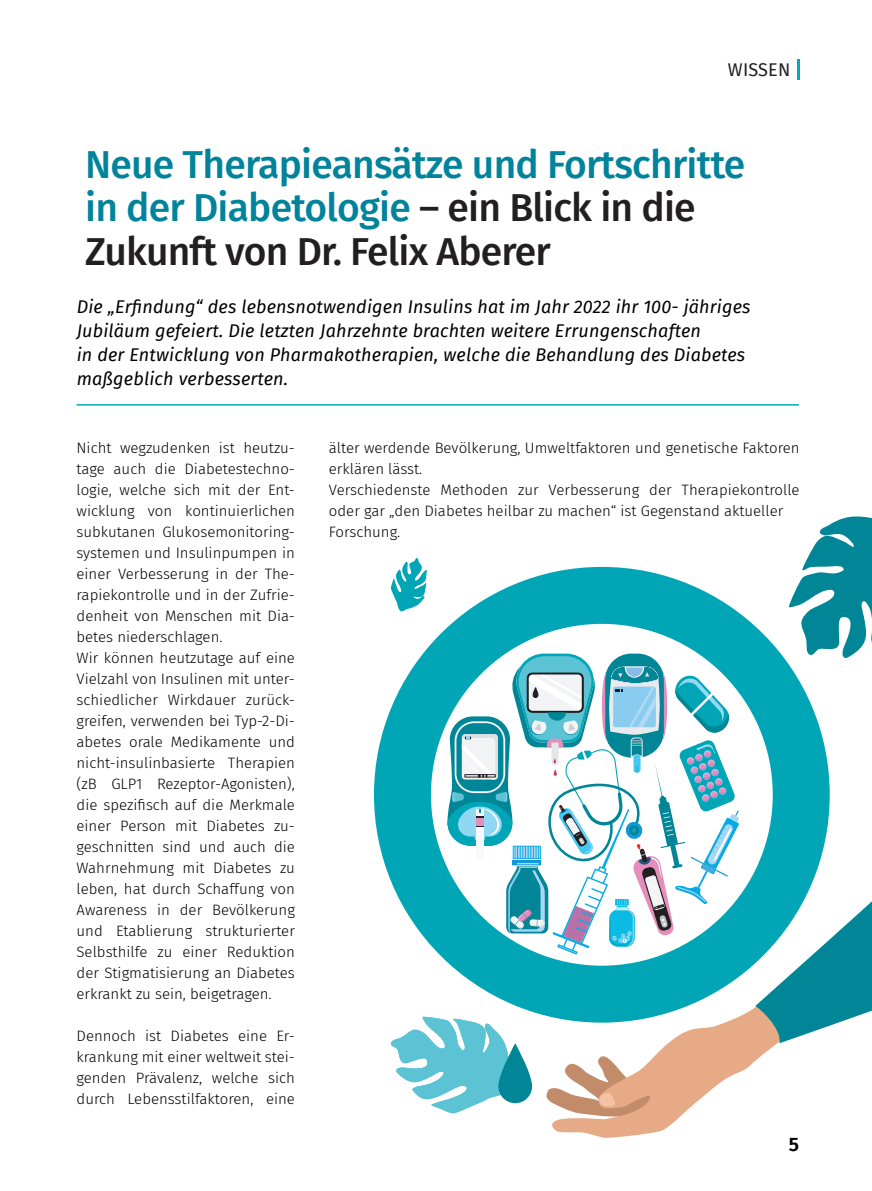
<style>
.page{position:relative;width:872px;height:1191px;background:#fff}
.page>*{position:absolute;margin:0;border:0;box-sizing:border-box;transform-origin:0 0}
.Unterschrift_artikel{font:500 39px/43.5px "Fira Sans";letter-spacing:-.02em;color:#00839b}
.t1{font:600 19.5px "Fira Sans";color:#000002}
.Unterschrift_artikel-2{font:italic 18px/24px "Fira Sans";letter-spacing:.01em;color:#000001}
.Rubriktitel{font:18px "Fira Sans";letter-spacing:.01em;color:#231f20}
.Grundtext{font:300 15px/21px "Fira Sans";color:#000001;text-align:justify}
.s1{color:#231f20}
</style>
<div class="page">
<hr style="left:77px;top:404px;width:722px;height:1px;background:#00aab9">
<svg style="left:374px;top:567px;width:455px;height:449px;fill:#00a6b6"></svg>
<svg style="left:544px;top:971px;width:236px;height:167px"></svg>
<svg style="left:546px;top:1052px;width:114px;height:65px"></svg>
<svg style="left:755px;top:889px;width:117px;height:154px"></svg>
<svg style="left:447px;top:653px;width:292px;height:301px"></svg>
<svg style="left:391px;top:558px;width:36px;height:54px"></svg>
<svg style="left:390px;top:1016px;width:126px;height:97px"></svg>
<svg style="left:498px;top:1043px;width:34px;height:60px;background:#35a1ae"></svg>
<svg style="left:788px;top:516px;width:84px;height:142px"></svg>
<hr style="left:797px;top:60px;width:2px;height:20px;background:#00aab9">
<p class="Rubriktitel" style="left:728px;top:56px;width:64px">WISSEN</p>
<p class="Unterschrift_artikel" style="left:85px;top:140px;width:661px">Neue Therapieansätze und Fortschritte in der Diabetologie <span class="s1">– ein Blick in die<br>Zukunft von Dr. Felix Aberer</span></p>
<p class="Unterschrift_artikel-2" style="left:77px;top:294px;width:675px">Die „Erfindung“ des lebensnotwendigen Insulins hat im Jahr 2022 ihr 100- jähriges Jubiläum gefeiert. Die letzten Jahrzehnte brachten weitere Errungenschaften<br>in der Entwicklung von Pharmakotherapien, welche die Behandlung des Diabetes maßgeblich verbesserten.</p>
<p class="Grundtext" style="left:77px;top:437px;width:220px">Nicht wegzudenken ist heutzu&shy;tage auch die Diabetestechno&shy;logie, welche sich mit der Ent&shy;wicklung von kontinuierlichen subkutanen Glukosemonitoring&shy;systemen und Insulinpumpen in einer Verbesserung in der The&shy;rapiekontrolle und in der Zufrie&shy;denheit von Menschen mit Dia&shy;betes niederschlagen.</p>
<p class="Grundtext" style="left:77px;top:647px;width:220px">Wir können heutzutage auf eine Vielzahl von Insulinen mit unter&shy;schiedlicher Wirkdauer zurück&shy;greifen, verwenden bei Typ-2-Di&shy;abetes orale Medikamente und nicht-insulinbasierte Therapien (zB GLP1 Rezeptor-Agonisten), die spezifisch auf die Merkmale einer Person mit Diabetes zu&shy;geschnitten sind und auch die Wahrnehmung mit Diabetes zu leben, hat durch Schaffung von Awareness in der Bevölkerung und Etablierung strukturierter Selbsthilfe zu einer Reduktion der Stigmatisierung an Diabetes erkrankt zu sein, beigetragen.</p>
<p class="Grundtext" style="left:77px;top:1025px;width:220px">Dennoch ist Diabetes eine Er&shy;krankung mit einer weltweit stei&shy;genden Prävalenz, welche sich durch Lebensstilfaktoren, eine</p>
<p class="Grundtext" style="left:329px;top:437px;width:472px">älter werdende Bevölkerung, Umweltfaktoren und genetische Faktoren erklären lässt.</p>
<p class="Grundtext" style="left:329px;top:479px;width:472px">Verschiedenste Methoden zur Verbesserung der Therapiekontrolle oder gar „den Diabetes heilbar zu machen“ ist Gegenstand aktueller</p>
<p class="Grundtext" style="left:329px;top:521px;width:73px">Forschung.</p>
<p class="t1" style="left:789px;top:1128px;width:12px">5</p>
</div>
